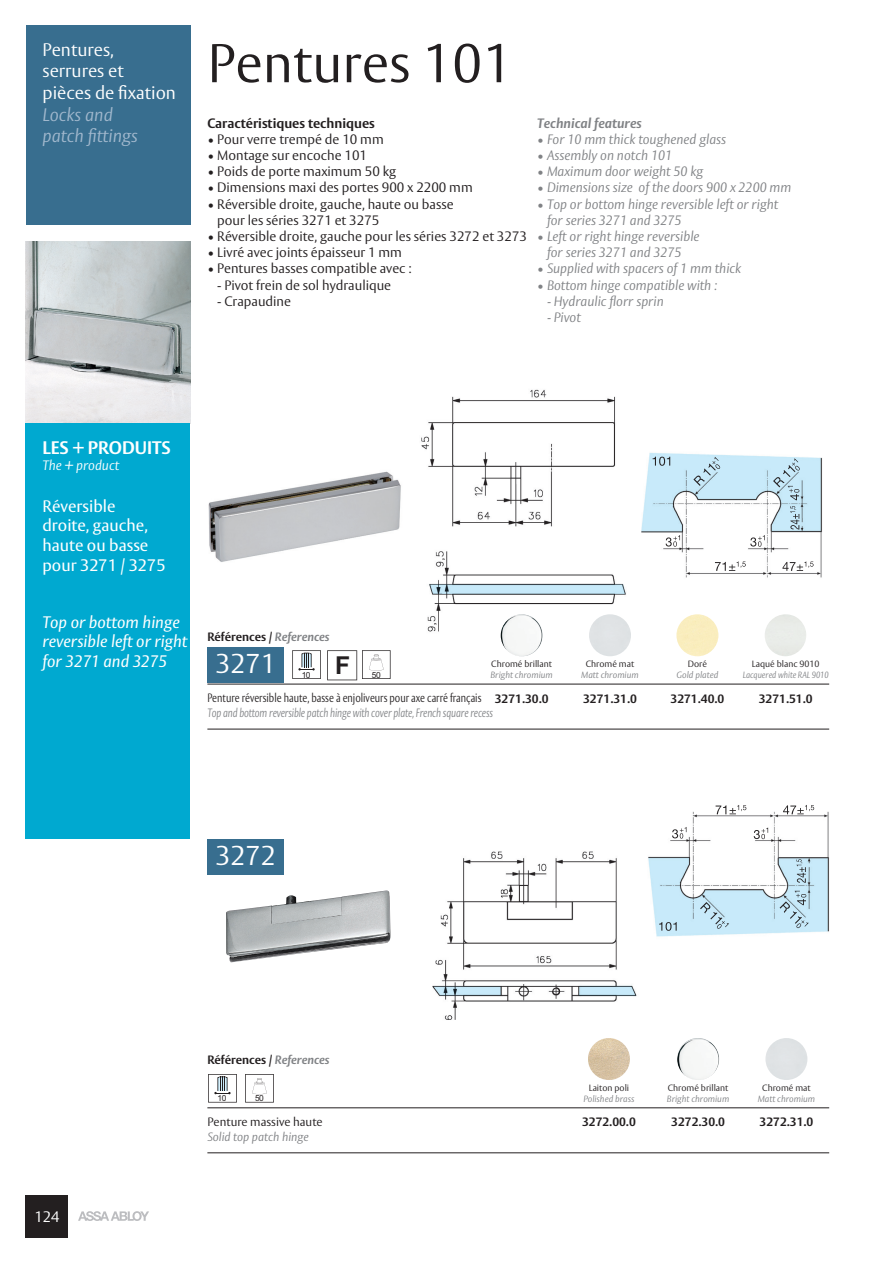
<style>
.page{position:relative;width:893px;height:1263px;background:#fff}
.page>*{position:absolute;margin:0;border:0;box-sizing:border-box;transform-origin:0 0}
.t1{font:300 54px "Vesta";color:#231f20}
.t2{font:300 27px "Vesta";color:#fff}
.t3{font:700 24.75px "Arial";color:#231f20}
.t4{font:300 18px "Vesta";color:#fff}
.t5{font:italic 300 18px "Vesta";color:#a1b8cd}
.t6{font:700 18px "Vesta";color:#fff}
.t7{font:italic 16.5px/19.8px "Vesta";color:#fff}
.t8{font:16.5px/19.8px "Vesta";color:#fff}
.t9{font:300 15px "Vesta";color:#fff}
.t10{font:300 13.5px/16.2px "Vesta";color:#231f20}
.t11{font:italic 300 13.5px/16.2px "Vesta";color:#808285}
.t12{font:700 13.5px "Vesta";color:#231f20}
.t13{font:italic 700 13.5px "Vesta";color:#808285}
.t14{font:italic 300 13.5px "Vesta";color:#fff}
.t15{font:700 12px "Vesta";color:#231f20}
.t16{font:italic 300 12px "Vesta";letter-spacing:-.015em;color:#808285;scale:.8 1}
.t17{font:300 12px "Vesta";color:#231f20;scale:.8 1}
.t18{font:300 12px "Vesta";color:#231f20}
.t19{font:italic 300 12px "Vesta";letter-spacing:-.015em;color:#808285}
.t20{font:italic 300 9px "Vesta";color:#808285}
.t21{font:300 9px "Vesta";color:#231f20}
.t22{font:italic 300 9px "Vesta";color:#808285;scale:.9 1}
.t23{font:8.4px "Arial";letter-spacing:-.05em;color:#231f20}
.s1{font-style:italic;color:#808285}
</style>
<div class="page">
<div style="left:26px;top:1195px;width:42px;height:42px;background:#231f20"></div>
<div style="left:26px;top:26px;width:164px;height:199px;background:#386e8f"></div>
<img style="left:208px;top:471px;width:193px;height:91px">
<img style="left:641px;top:452px;width:181px;height:126px">
<img style="left:653px;top:457px;width:17px;height:9px">
<img style="left:773px;top:465px;width:22px;height:22px">
<svg style="left:792px;top:458px;width:8px;height:13px"></svg>
<img style="left:693px;top:464px;width:23px;height:22px">
<svg style="left:712px;top:457px;width:9px;height:13px"></svg>
<svg style="left:666px;top:535px;width:14px;height:12px"></svg>
<svg style="left:750px;top:535px;width:15px;height:12px"></svg>
<svg style="left:788px;top:486px;width:11px;height:14px"></svg>
<img style="left:715px;top:561px;width:31px;height:10px">
<img style="left:782px;top:561px;width:31px;height:10px">
<img style="left:790px;top:506px;width:9px;height:24px">
<img style="left:421px;top:389px;width:205px;height:249px">
<div style="left:207px;top:647px;width:77px;height:35px;background:#386e8f"></div>
<hr style="left:207px;top:684px;width:622px;height:1px;background:#231f20">
<hr style="left:207px;top:729px;width:622px;height:1px;background:#231f20">
<svg style="left:292px;top:650px;width:29px;height:29px"></svg>
<svg style="left:327px;top:650px;width:64px;height:30px"></svg>
<img style="left:589px;top:614px;width:42px;height:42px;border-radius:21px">
<img style="left:501px;top:614px;width:42px;height:42px;border-radius:21px">
<img style="left:676px;top:614px;width:42px;height:42px;border-radius:21px">
<img style="left:765px;top:620px;width:41px;height:36px">
<img style="left:26px;top:242px;width:164px;height:182px">
<img style="left:765px;top:1038px;width:42px;height:42px;border-radius:21px">
<img style="left:677px;top:1038px;width:42px;height:42px;border-radius:21px">
<img style="left:226px;top:890px;width:165px;height:72px">
<img style="left:432px;top:851px;width:205px;height:169px">
<hr style="left:207px;top:1107px;width:622px;height:1px;background:#231f20">
<hr style="left:207px;top:1152px;width:622px;height:1px;background:#231f20">
<svg style="left:208px;top:1074px;width:29px;height:28px"></svg>
<svg style="left:245px;top:1074px;width:29px;height:28px"></svg>
<div style="left:207px;top:839px;width:77px;height:35px;background:#386e8f"></div>
<img style="left:588px;top:1038px;width:42px;height:42px;border-radius:21px">
<img style="left:633px;top:805px;width:196px;height:149px">
<img style="left:659px;top:922px;width:18px;height:9px">
<img style="left:780px;top:901px;width:22px;height:23px">
<svg style="left:796px;top:920px;width:13px;height:9px"></svg>
<img style="left:700px;top:902px;width:22px;height:22px">
<svg style="left:716px;top:921px;width:13px;height:8px"></svg>
<svg style="left:754px;top:827px;width:14px;height:12px"></svg>
<svg style="left:672px;top:827px;width:14px;height:11px"></svg>
<svg style="left:795px;top:891px;width:11px;height:14px"></svg>
<img style="left:716px;top:805px;width:30px;height:9px">
<img style="left:783px;top:805px;width:31px;height:9px">
<img style="left:796px;top:859px;width:10px;height:24px">
<div style="left:25px;top:424px;width:165px;height:415px;background:#00a9d0"></div>
<svg style="left:78px;top:1211px;width:71px;height:10px"></svg>
<p class="t4" style="left:43px;top:39px;width:73px">Pentures,</p>
<p class="t4" style="left:43px;top:60px;width:83px">serrures et</p>
<p class="t4" style="left:43px;top:82px;width:135px">pièces de fixation</p>
<p class="t5" style="left:43px;top:103px;width:72px">Locks and</p>
<p class="t5" style="left:43px;top:125px;width:97px">patch fittings</p>
<p class="t1" style="left:207px;top:31px;width:306px">Pentures 101</p>
<p class="t12" style="left:207px;top:115px;width:169px">Caractéristiques techniques</p>
<p class="t10" style="left:207px;top:132px;width:178px">• Pour verre trempé de 10 mm</p>
<p class="t10" style="left:207px;top:148px;width:161px">• Montage sur encoche 101</p>
<p class="t10" style="left:207px;top:164px;width:190px">• Poids de porte maximum 50 kg</p>
<p class="t10" style="left:207px;top:180px;width:267px">• Dimensions maxi des portes 900 x 2200 mm</p>
<p class="t10" style="left:217px;top:196px;width:238px;text-indent:-10px">• Réversible droite, gauche, haute ou basse pour les séries 3271 et 3275</p>
<p class="t10" style="left:207px;top:229px;width:321px">• Réversible droite, gauche pour les séries 3272 et 3273</p>
<p class="t10" style="left:207px;top:245px;width:196px">• Livré avec joints épaisseur 1 mm</p>
<p class="t10" style="left:207px;top:261px;width:206px">• Pentures basses compatible avec :</p>
<p class="t10" style="left:217px;top:277px;width:176px">- Pivot frein de sol hydraulique</p>
<p class="t10" style="left:217px;top:294px;width:75px">- Crapaudine</p>
<p class="t13" style="left:537px;top:115px;width:106px">Technical features</p>
<p class="t11" style="left:537px;top:132px;width:190px">• For 10 mm thick toughened glass</p>
<p class="t11" style="left:537px;top:148px;width:136px">• Assembly on notch 101</p>
<p class="t11" style="left:537px;top:164px;width:167px">• Maximum door weight 50 kg</p>
<p class="t11" style="left:537px;top:180px;width:256px">• Dimensions size of the doors 900 x 2200 mm</p>
<p class="t11" style="left:547px;top:196px;width:233px;text-indent:-10px">• Top or bottom hinge reversible left or right for series 3271 and 3275</p>
<p class="t11" style="left:547px;top:229px;width:154px;text-indent:-10px">• Left or right hinge reversible for series 3271 and 3275</p>
<p class="t11" style="left:537px;top:261px;width:205px">• Supplied with spacers of 1 mm thick</p>
<p class="t11" style="left:537px;top:277px;width:182px">• Bottom hinge compatible with :</p>
<p class="t11" style="left:547px;top:294px;width:118px">- Hydraulic florr sprin</p>
<p class="t11" style="left:547px;top:310px;width:35px">- Pivot</p>
<p class="t6" style="left:42px;top:437px;width:130px">LES + PRODUITS</p>
<p class="t14" style="left:42px;top:457px;width:78px">The + product</p>
<p class="t8" style="left:42px;top:497px;width:125px">Réversible droite, gauche, haute ou basse pour 3271 / 3275</p>
<p class="t7" style="left:42px;top:613px;width:147px">Top or bottom hinge reversible left or right for 3271 and 3275</p>
<p class="t15" style="left:207px;top:629px;width:124px">Références / <span class="s1">References</span></p>
<p class="t23" style="left:302px;top:669px;width:10px">10</p>
<p class="t2" style="left:216px;top:647px;width:62px">3271</p>
<p class="t3" style="left:335px;top:649px;width:17px">F</p>
<p class="t21" style="left:491px;top:659px;width:62px">Chromé brillant</p>
<p class="t20" style="left:490px;top:670px;width:64px">Bright chromium</p>
<p class="t23" style="left:372px;top:669px;width:10px">50</p>
<p class="t17" style="left:207px;top:691px;width:344px">Penture réversible haute, basse à enjoliveurs pour axe carré français</p>
<p class="t16" style="left:207px;top:706px;width:359px">Top and bottom reversible patch hinge with cover plate, French square recess</p>
<p class="t15" style="left:495px;top:691px;width:55px">3271.30.0</p>
<p class="t21" style="left:586px;top:659px;width:50px">Chromé mat</p>
<p class="t20" style="left:581px;top:670px;width:59px">Matt chromium</p>
<p class="t15" style="left:583px;top:691px;width:55px">3271.31.0</p>
<p class="t21" style="left:688px;top:659px;width:21px">Doré</p>
<p class="t20" style="left:676px;top:670px;width:43px">Gold plated</p>
<p class="t15" style="left:671px;top:691px;width:55px">3271.40.0</p>
<p class="t21" style="left:752px;top:659px;width:69px">Laqué blanc 9010</p>
<p class="t22" style="left:743px;top:670px;width:97px">Lacquered white RAL 9010</p>
<p class="t15" style="left:759px;top:691px;width:55px">3271.51.0</p>
<p class="t2" style="left:216px;top:839px;width:62px">3272</p>
<p class="t9" style="left:34px;top:1207px;width:27px">124</p>
<p class="t15" style="left:207px;top:1053px;width:124px">Références / <span class="s1">References</span></p>
<p class="t23" style="left:218px;top:1093px;width:10px">10</p>
<p class="t23" style="left:255px;top:1093px;width:10px">50</p>
<p class="t18" style="left:207px;top:1115px;width:117px">Penture massive haute</p>
<p class="t19" style="left:207px;top:1130px;width:103px">Solid top patch hinge</p>
<p class="t21" style="left:589px;top:1082px;width:42px">Laiton poli</p>
<p class="t20" style="left:583px;top:1093px;width:53px">Polished brass</p>
<p class="t15" style="left:582px;top:1115px;width:55px">3272.00.0</p>
<p class="t21" style="left:668px;top:1082px;width:62px">Chromé brillant</p>
<p class="t20" style="left:667px;top:1093px;width:64px">Bright chromium</p>
<p class="t15" style="left:671px;top:1115px;width:55px">3272.30.0</p>
<p class="t21" style="left:762px;top:1082px;width:50px">Chromé mat</p>
<p class="t20" style="left:758px;top:1093px;width:59px">Matt chromium</p>
<p class="t15" style="left:760px;top:1115px;width:55px">3272.31.0</p>
</div>
